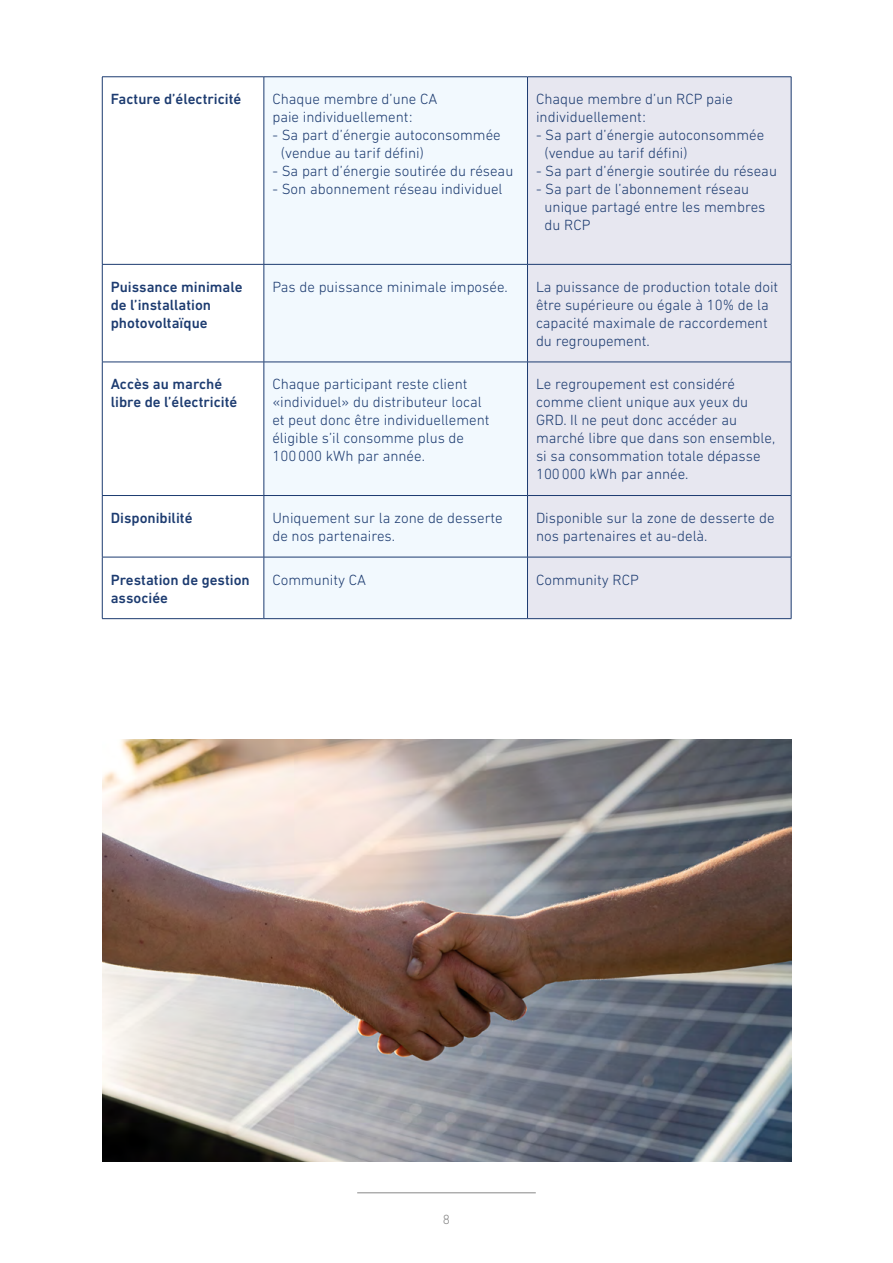
<style>
.page{position:relative;width:893px;height:1263px;background:#fff}
.page>*{position:absolute;margin:0;border:0;box-sizing:border-box;transform-origin:0 0}
.tableau{font:300 15px/18px "DIN Next LT Pro";color:#1c3b70}
.tableau-2{font:500 15px/18px "DIN Next LT Pro";color:#1c3b70}
.t1{font:300 13.5px "DIN Next LT Pro";color:#878787}
</style>
<div class="page">
<hr style="left:357px;top:1192px;width:179px;height:1px;background:#878787">
<div style="left:265px;top:78px;width:262px;height:540px;background:#f2f9fe"></div>
<div style="left:528px;top:78px;width:263px;height:540px;background:#e7e7f0"></div>
<hr style="left:102px;top:77px;width:162px;height:1px;background:#1c3b70">
<hr style="left:102px;top:77px;width:1px;height:187px;background:#1c3b70">
<hr style="left:264px;top:77px;width:263px;height:1px;background:#1c3b70">
<hr style="left:264px;top:77px;width:1px;height:187px;background:#1c3b70">
<hr style="left:527px;top:77px;width:264px;height:1px;background:#1c3b70">
<hr style="left:527px;top:77px;width:1px;height:187px;background:#1c3b70">
<hr style="left:791px;top:77px;width:1px;height:187px;background:#1c3b70">
<hr style="left:102px;top:264px;width:162px;height:1px;background:#1c3b70">
<hr style="left:102px;top:265px;width:1px;height:97px;background:#1c3b70">
<hr style="left:264px;top:264px;width:263px;height:1px;background:#1c3b70">
<hr style="left:264px;top:265px;width:1px;height:97px;background:#1c3b70">
<hr style="left:527px;top:264px;width:264px;height:1px;background:#1c3b70">
<hr style="left:527px;top:265px;width:1px;height:97px;background:#1c3b70">
<hr style="left:791px;top:265px;width:1px;height:97px;background:#1c3b70">
<hr style="left:102px;top:362px;width:162px;height:1px;background:#1c3b70">
<hr style="left:102px;top:362px;width:1px;height:133px;background:#1c3b70">
<hr style="left:264px;top:362px;width:263px;height:1px;background:#1c3b70">
<hr style="left:264px;top:362px;width:1px;height:133px;background:#1c3b70">
<hr style="left:527px;top:362px;width:264px;height:1px;background:#1c3b70">
<hr style="left:527px;top:362px;width:1px;height:133px;background:#1c3b70">
<hr style="left:791px;top:362px;width:1px;height:133px;background:#1c3b70">
<hr style="left:102px;top:495px;width:162px;height:1px;background:#1c3b70">
<hr style="left:102px;top:496px;width:1px;height:61px;background:#1c3b70">
<hr style="left:264px;top:495px;width:263px;height:1px;background:#1c3b70">
<hr style="left:264px;top:496px;width:1px;height:61px;background:#1c3b70">
<hr style="left:527px;top:495px;width:264px;height:1px;background:#1c3b70">
<hr style="left:527px;top:496px;width:1px;height:61px;background:#1c3b70">
<hr style="left:791px;top:496px;width:1px;height:61px;background:#1c3b70">
<hr style="left:102px;top:557px;width:162px;height:1px;background:#1c3b70">
<hr style="left:102px;top:557px;width:1px;height:61px;background:#1c3b70">
<hr style="left:264px;top:557px;width:263px;height:1px;background:#1c3b70">
<hr style="left:264px;top:557px;width:1px;height:61px;background:#1c3b70">
<hr style="left:527px;top:557px;width:264px;height:1px;background:#1c3b70">
<hr style="left:527px;top:557px;width:1px;height:61px;background:#1c3b70">
<hr style="left:791px;top:557px;width:1px;height:61px;background:#1c3b70">
<hr style="left:102px;top:618px;width:162px;height:1px;background:#1c3b70">
<hr style="left:264px;top:618px;width:263px;height:1px;background:#1c3b70">
<hr style="left:527px;top:618px;width:264px;height:1px;background:#1c3b70">
<img style="left:102px;top:740px;width:689px;height:421px">
<p class="tableau-2" style="left:111px;top:90px;width:132px">Facture d’électricité</p>
<p class="tableau" style="left:272px;top:90px;width:166px">Chaque membre d’une CA paie individuellement:</p>
<p class="tableau" style="left:281px;top:126px;width:221px;text-indent:-9px">- Sa part d’énergie autoconsommée (vendue au tarif défini)</p>
<p class="tableau" style="left:272px;top:162px;width:242px">- Sa part d’énergie soutirée du réseau</p>
<p class="tableau" style="left:272px;top:180px;width:232px">- Son abonnement réseau individuel</p>
<p class="tableau" style="left:536px;top:90px;width:198px">Chaque membre d’un RCP paie individuellement:</p>
<p class="tableau" style="left:544px;top:126px;width:221px;text-indent:-9px">- Sa part d’énergie autoconsommée (vendue au tarif défini)</p>
<p class="tableau" style="left:536px;top:162px;width:242px">- Sa part d’énergie soutirée du réseau</p>
<p class="tableau" style="left:544px;top:180px;width:222px;text-indent:-9px">- Sa part de l’abonnement réseau unique partagé entre les membres du RCP</p>
<p class="tableau-2" style="left:111px;top:278px;width:133px">Puissance minimale de l’installation photovoltaïque</p>
<p class="tableau" style="left:272px;top:277px;width:237px">Pas de puissance minimale imposée.</p>
<p class="tableau" style="left:536px;top:277px;width:244px">La puissance de production totale doit être supérieure ou égale à 10% de la capacité maximale de raccordement du regroupement.</p>
<p class="tableau-2" style="left:111px;top:375px;width:128px">Accès au marché libre de l’électricité</p>
<p class="tableau" style="left:272px;top:375px;width:219px">Chaque participant reste client «individuel» du distributeur local et peut donc être individuellement éligible s’il consomme plus de<br>100000 kWh par année.</p>
<p class="tableau" style="left:536px;top:375px;width:241px">Le regroupement est considéré comme client unique aux yeux du<br>GRD. Il ne peut donc accéder au marché libre que dans son ensemble, si sa consommation totale dépasse<br>100000 kWh par année.</p>
<p class="tableau-2" style="left:111px;top:509px;width:83px">Disponibilité</p>
<p class="tableau" style="left:272px;top:509px;width:232px">Uniquement sur la zone de desserte de nos partenaires.</p>
<p class="tableau" style="left:536px;top:509px;width:240px">Disponible sur la zone de desserte de nos partenaires et au-delà.</p>
<p class="tableau-2" style="left:111px;top:570px;width:141px">Prestation de gestion associée</p>
<p class="tableau" style="left:272px;top:570px;width:95px">Community CA</p>
<p class="tableau" style="left:536px;top:570px;width:104px">Community RCP</p>
<p class="t1" style="left:443px;top:1212px;width:9px">8</p>
</div>
